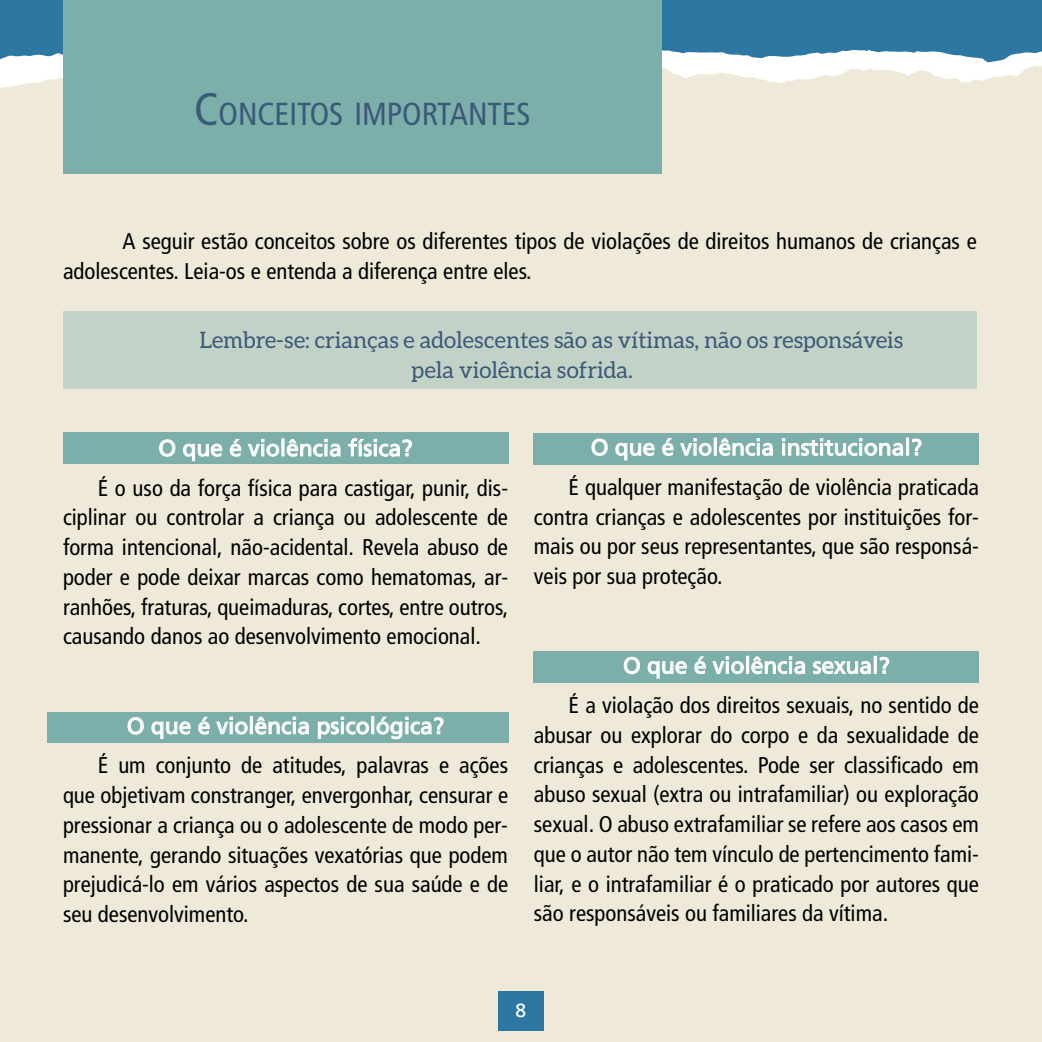
<style>
.page{position:relative;width:1042px;height:1042px;background:#efe9d9}
.page>*{position:absolute;margin:0;border:0;box-sizing:border-box;transform-origin:0 0}
.t1{font:condensed 31.85px "Frutiger LT";color:#3b5978}
.t2{font:condensed 22.75px/29.8px "Frutiger LT";color:#000;text-align:justify}
.t3{font:22.75px "Frutiger LT";color:#fff}
.t4{font:22.75px/29.8px "Aleo";color:#3b5978}
.t5{font:19.25px "Frutiger LT";color:#fff}
.s1{font-size:45.5px}
</style>
<div class="page">
<div style="left:0;top:0;width:1042px;height:63px;background:#2c78a3"></div>
<svg style="left:0;top:50px;width:1042px;height:38px;fill:#fff"></svg>
<div style="left:498px;top:991px;width:46px;height:39px;background:#2c78a3"></div>
<div style="left:63px;top:0;width:599px;height:173px;background:#7cafa9"></div>
<div style="left:63px;top:311px;width:913px;height:78px;background:#c2d2c6"></div>
<div style="left:63px;top:432px;width:445px;height:32px;background:#7cafa9"></div>
<div style="left:533px;top:433px;width:446px;height:31px;background:#7cafa9"></div>
<div style="left:533px;top:651px;width:446px;height:32px;background:#7cafa9"></div>
<div style="left:47px;top:712px;width:461px;height:30px;background:#7cafa9"></div>
<svg style="left:591px;top:438px;width:17px;height:18px"></svg>
<svg style="left:615px;top:443px;width:40px;height:17px"></svg>
<svg style="left:662px;top:438px;width:12px;height:18px"></svg>
<svg style="left:680px;top:438px;width:32px;height:18px"></svg>
<div style="left:714px;top:438px;width:3px;height:17px;border:1px solid #fff"></div>
<svg style="left:719px;top:438px;width:54px;height:18px"></svg>
<svg style="left:782px;top:438px;width:121px;height:18px"></svg>
<div style="left:906px;top:438px;width:3px;height:17px;border:1px solid #fff"></div>
<svg style="left:912px;top:438px;width:9px;height:18px"></svg>
<svg style="left:624px;top:657px;width:16px;height:17px"></svg>
<svg style="left:647px;top:661px;width:40px;height:18px"></svg>
<svg style="left:694px;top:656px;width:12px;height:18px"></svg>
<svg style="left:712px;top:656px;width:32px;height:19px"></svg>
<div style="left:746px;top:656px;width:3px;height:18px;border:1px solid #fff"></div>
<svg style="left:751px;top:656px;width:54px;height:18px"></svg>
<svg style="left:813px;top:656px;width:76px;height:18px"></svg>
<svg style="left:159px;top:439px;width:16px;height:18px"></svg>
<svg style="left:183px;top:443px;width:39px;height:18px"></svg>
<svg style="left:230px;top:439px;width:11px;height:18px"></svg>
<svg style="left:248px;top:439px;width:93px;height:18px"></svg>
<svg style="left:348px;top:438px;width:64px;height:19px"></svg>
<svg style="left:128px;top:717px;width:16px;height:17px"></svg>
<svg style="left:151px;top:721px;width:40px;height:18px"></svg>
<svg style="left:198px;top:716px;width:12px;height:18px"></svg>
<svg style="left:216px;top:717px;width:32px;height:18px"></svg>
<div style="left:250px;top:716px;width:3px;height:18px;border:1px solid #fff"></div>
<svg style="left:255px;top:716px;width:54px;height:18px"></svg>
<svg style="left:318px;top:717px;width:51px;height:22px"></svg>
<div style="left:371px;top:716px;width:3px;height:18px;border:1px solid #fff"></div>
<svg style="left:376px;top:716px;width:68px;height:23px"></svg>
<h1 class="t1" style="left:194px;top:95px;width:335px"><span class="s1">C</span>ONCEITOS IMPORTANTES</h1>
<p class="t2" style="left:63px;top:226px;width:915px;text-indent:60px">A seguir estão conceitos sobre os diferentes tipos de violações de direitos humanos de crianças e adolescentes. Leia-os e entenda a diferença entre eles.</p>
<p class="t4" style="left:411px;top:325px;width:493px;text-indent:-212px">Lembre-se: crianças e adolescentes são as vítimas, não os responsáveis pela violência sofrida.</p>
<p class="t3" style="left:158px;top:435px;width:256px">O que é violência física?</p>
<p class="t2" style="left:63px;top:473px;width:447px;text-indent:35px">É o uso da força física para castigar, punir, dis&shy;ciplinar ou controlar a criança ou adolescente de forma intencional, não-acidental. Revela abuso de poder e pode deixar marcas como hematomas, ar&shy;ranhões, fraturas, queimaduras, cortes, entre outros, causando danos ao desenvolvimento emocional.</p>
<p class="t3" style="left:127px;top:712px;width:319px">O que é violência psicológica?</p>
<p class="t2" style="left:63px;top:751px;width:447px;text-indent:35px">É um conjunto de atitudes, palavras e ações que objetivam constranger, envergonhar, censurar e pressionar a criança ou o adolescente de modo per&shy;manente, gerando situações vexatórias que podem prejudicá-lo em vários aspectos de sua saúde e de seu desenvolvimento.</p>
<p class="t3" style="left:591px;top:434px;width:333px">O que é violência institucional?</p>
<p class="t2" style="left:534px;top:472px;width:447px;text-indent:35px">É qualquer manifestação de violência praticada contra crianças e adolescentes por instituições for&shy;mais ou por seus representantes, que são responsá&shy;veis por sua proteção.</p>
<p class="t3" style="left:623px;top:652px;width:268px">O que é violência sexual?</p>
<p class="t2" style="left:534px;top:690px;width:447px;text-indent:35px">É a violação dos direitos sexuais, no sentido de abusar ou explorar do corpo e da sexualidade de crianças e adolescentes. Pode ser classificado em abuso sexual (extra ou intrafamiliar) ou exploração sexual. O abuso extrafamiliar se refere aos casos em que o autor não tem vínculo de pertencimento fami&shy;liar, e o intrafamiliar é o praticado por autores que são responsáveis ou familiares da vítima.</p>
<p class="t5" style="left:516px;top:999px;width:12px">8</p>
</div>
